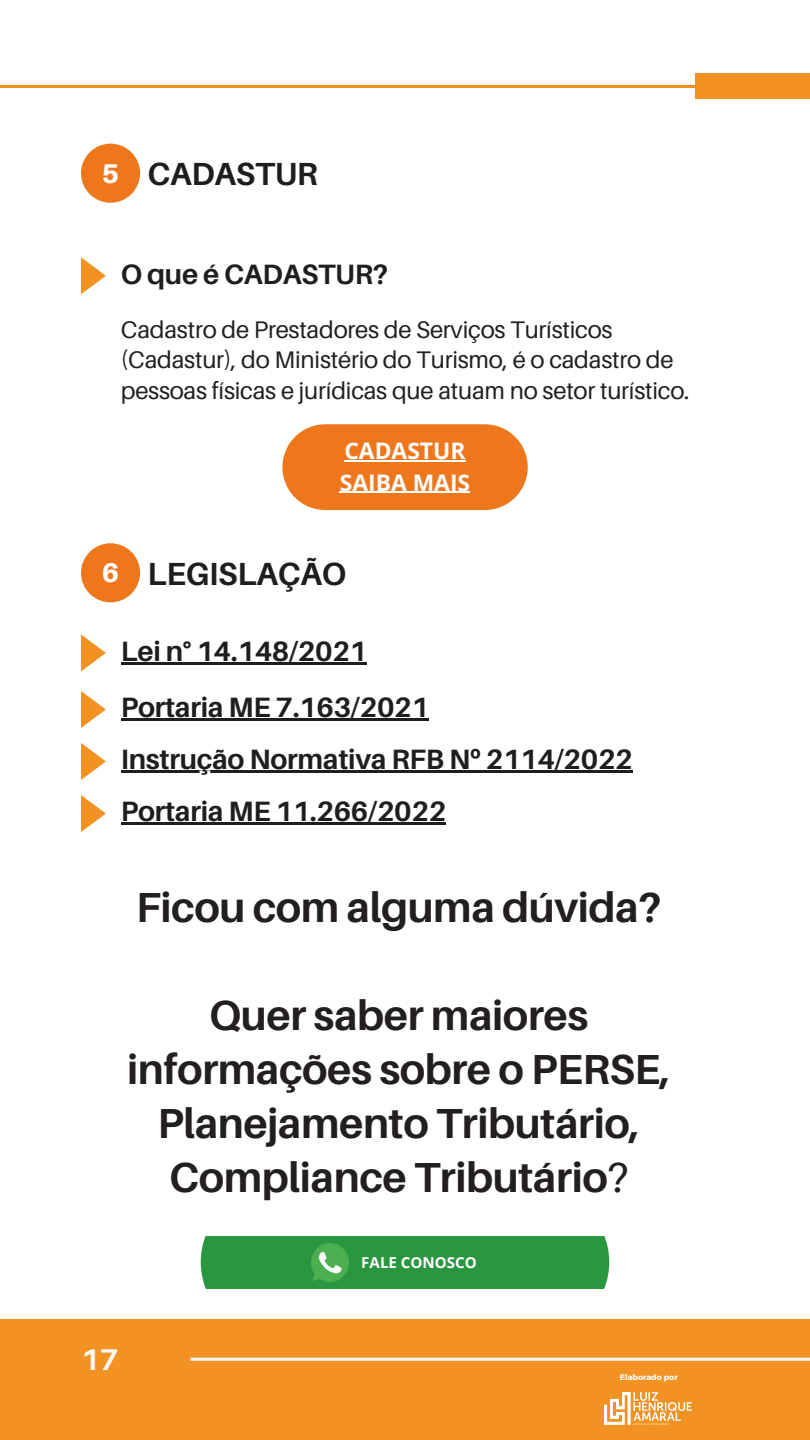
<style>
.page{position:relative;width:810px;height:1440px;background:#fff}
.page>*{position:absolute;margin:0;border:0;box-sizing:border-box;transform-origin:0 0}
.t1{font:700 42px/54px "Aileron";letter-spacing:-.01em;color:#231f20;text-align:center}
.t2{font:700 32px "Aileron";letter-spacing:-.01em;color:#1e1e1e}
.t3{font:700 30px "Aileron";color:#f8f8f8}
.t4{font:700 28px/56.6px "Aileron";letter-spacing:-.01em;color:#1e1e1e}
.t5{font:24px/30.8px "Aileron";letter-spacing:-.01em;color:#231f20}
.t6{font:700 22.8px/31.9px "Open Sans";color:#fff}
.t7{font:700 15.1px "Open Sans";color:#fff}
.t8{font:700 8px "Montserrat";color:#fff}
.s1{font-weight:800;font-size:27.1px;color:#fff}
.s2{font-family:"Noto Sans"}
.s3{font-weight:400}
</style>
<div class="page">
<div style="left:696px;top:74px;width:114px;height:25px;background:#f19222"></div>
<hr style="left:0;top:85px;width:696px;height:3px;background:#f19222">
<div style="left:0;top:1319px;width:810px;height:121px;background:#f19222"></div>
<svg style="left:191px;top:1358px;width:619px;height:3px;background:#f7eee4"></svg>
<img style="left:605px;top:1392px;width:87px;height:33px">
<div style="left:81px;top:144px;width:59px;height:59px;background:#ee771c;border-radius:50%"></div>
<svg style="left:81px;top:257px;width:25px;height:37px"></svg>
<div style="left:283px;top:424px;width:245px;height:86px;background:#ee771c;border-radius:43px"></div>
<hr style="left:344px;top:460px;width:122px;height:1px;background:#fff">
<hr style="left:340px;top:492px;width:130px;height:1px;background:#fff">
<div style="left:201px;top:1236px;width:408px;height:52px;background:#299740"></div>
<img style="left:311px;top:1243px;width:38px;height:38px">
<div style="left:81px;top:543px;width:59px;height:59px;background:#ee771c;border-radius:50%"></div>
<svg style="left:81px;top:634px;width:25px;height:37px"></svg>
<hr style="left:121px;top:662px;width:246px;height:2px;background:#1e1e1e">
<svg style="left:81px;top:691px;width:25px;height:37px"></svg>
<hr style="left:121px;top:719px;width:308px;height:2px;background:#1e1e1e">
<svg style="left:81px;top:743px;width:25px;height:37px"></svg>
<hr style="left:121px;top:771px;width:511px;height:2px;background:#1e1e1e">
<svg style="left:81px;top:795px;width:25px;height:37px"></svg>
<hr style="left:121px;top:823px;width:325px;height:2px;background:#1e1e1e">
<h2 class="t2" style="left:102px;top:154px;width:217px"><span class="s1">5</span> CADASTUR</h2>
<p class="t4" style="left:121px;top:245px;width:269px">O que é CADASTUR?</p>
<p class="t5" style="left:121px;top:313px;width:570px">Cadastro de Prestadores de Serviços Turísticos (Cadastur), do Ministério do Turismo, é o cadastro de pessoas físicas e jurídicas que atuam no setor turístico.</p>
<p class="t6" style="left:340px;top:434px;width:132px">CADASTUR<br>SAIBA MAIS</p>
<h2 class="t2" style="left:102px;top:554px;width:246px"><span class="s1">6</span> LEGISLAÇÃO</h2>
<p class="t4" style="left:121px;top:622px;width:310px">Lei n° 14.148/2021<br>Portaria ME 7.163/2021</p>
<p class="t4" style="left:121px;top:733px;width:513px;line-height:52.1px">Instrução Normativa RFB N<span class="s2">º</span> 2114/2022<br>Portaria ME 11.266/2022</p>
<h1 class="t1" style="left:136px;top:879px;width:527px">Ficou com alguma dúvida?</h1>
<h1 class="t1" style="left:127px;top:987px;width:545px">Quer saber maiores informações sobre o PERSE,<br>Planejamento Tributário,<br>Compliance Tributário<span class="s3">?</span></h1>
<p class="t3" style="left:81px;top:1341px;width:39px">17</p>
<p class="t7" style="left:361px;top:1252px;width:117px">FALE CONOSCO</p>
<p class="t8" style="left:620px;top:1372px;width:59px">Elaborado por</p>
</div>
